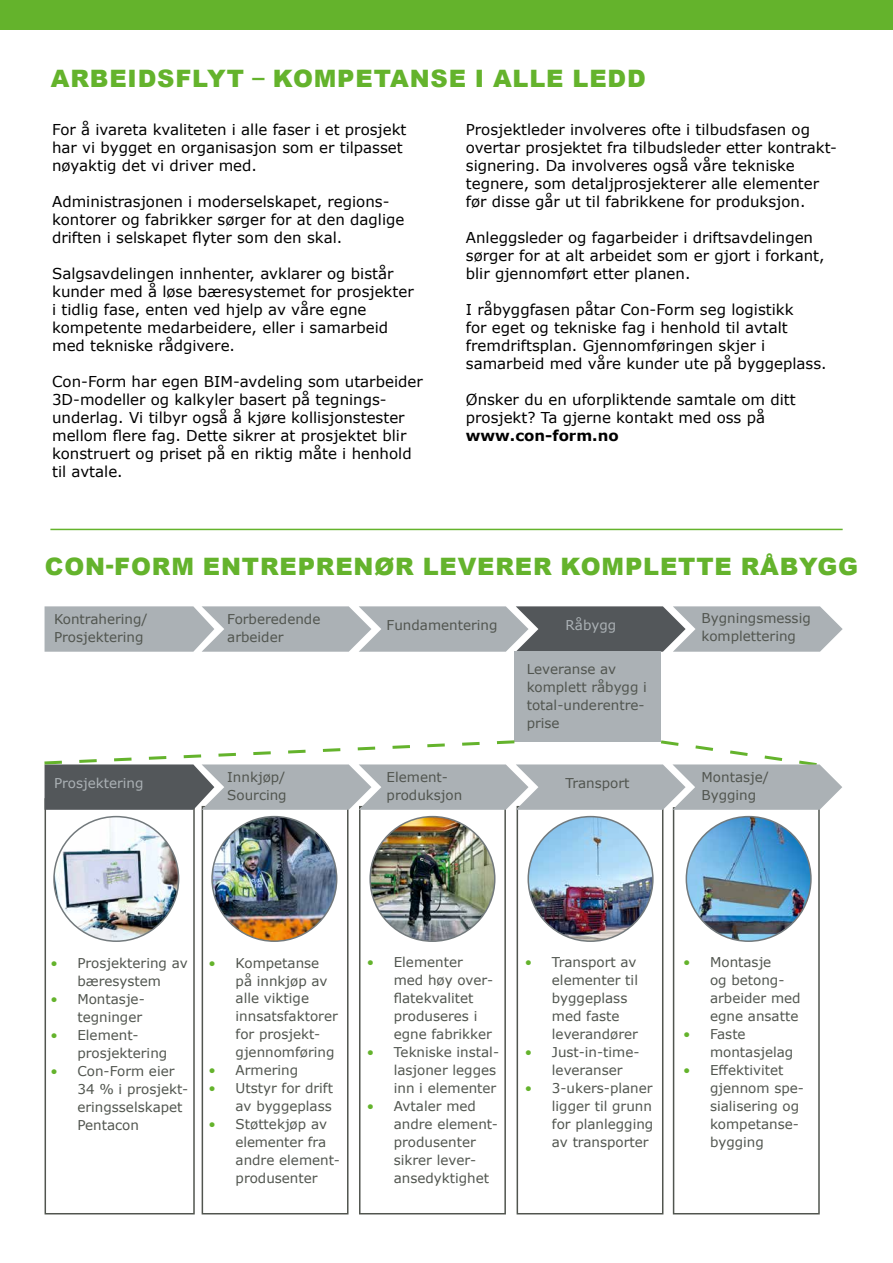
<style>
.page{position:relative;width:893px;height:1263px;background:#fff}
.page>*{position:absolute;margin:0;border:0;box-sizing:border-box;transform-origin:0 0}
.t1{font:900 24px "Arial";letter-spacing:.035em;color:#64b32c}
.t2{font:15px/18px "Verdana";color:#000}
.t3{font:700 15px "Verdana";color:#000}
.t4{font:13.5px/18px "Verdana";color:#51554f}
.t5{font:13.5px "Verdana";color:#abb1b5}
.s1{color:#64b32c}
</style>
<div class="page">
<div style="left:45px;top:798px;width:150px;height:416px;border:2px solid #51554f"></div>
<div style="left:202px;top:806px;width:146px;height:408px;border:2px solid #51554f"></div>
<div style="left:359px;top:806px;width:147px;height:408px;border:2px solid #51554f"></div>
<div style="left:517px;top:806px;width:146px;height:408px;border:2px solid #51554f"></div>
<div style="left:673px;top:807px;width:147px;height:407px;border:2px solid #51554f"></div>
<svg style="left:45px;top:606px;width:798px;height:46px"></svg>
<div style="left:514px;top:652px;width:147px;height:90px;background:#abb1b5"></div>
<svg style="left:44px;top:740px;width:798px;height:70px"></svg>
<img style="left:54px;top:817px;width:125px;height:124px;border-radius:62px">
<div style="left:53px;top:816px;width:126px;height:126px;border:2px solid #72797c;border-radius:50%"></div>
<img style="left:212px;top:817px;width:125px;height:124px;border-radius:62px">
<div style="left:211px;top:816px;width:126px;height:126px;border:2px solid #72797c;border-radius:50%"></div>
<img style="left:370px;top:817px;width:125px;height:124px;border-radius:62px">
<div style="left:369px;top:816px;width:126px;height:126px;border:2px solid #72797c;border-radius:50%"></div>
<img style="left:528px;top:817px;width:125px;height:124px;border-radius:62px">
<img style="left:686px;top:817px;width:125px;height:124px;border-radius:62px">
<div style="left:686px;top:816px;width:126px;height:126px;border:2px solid #72797c;border-radius:50%"></div>
<hr style="left:50px;top:529px;width:793px;height:1px;background:#64b32c">
<div style="left:0;top:0;width:893px;height:30px;background:#64b32c"></div>
<h1 class="t1" style="left:51px;top:61px;width:596px">ARBEIDSFLYT – KOMPETANSE I ALLE LEDD</h1>
<p class="t2" style="left:52px;top:120px;width:356px">For å ivareta kvaliteten i alle faser i et prosjekt har vi bygget en organisasjon som er tilpasset nøyaktig det vi driver med.</p>
<p class="t2" style="left:52px;top:192px;width:354px">Administrasjonen i moderselskapet, regions&shy;kontorer og fabrikker sørger for at den daglige driften i selskapet flyter som den skal.</p>
<p class="t2" style="left:52px;top:264px;width:363px">Salgsavdelingen innhenter, avklarer og bistår kunder med å løse bæresystemet for prosjekter i tidlig fase, enten ved hjelp av våre egne kompetente medarbeidere, eller i samarbeid med tekniske rådgivere.</p>
<p class="t2" style="left:52px;top:372px;width:372px">Con-Form har egen BIM-avdeling som utarbeider 3D-modeller og kalkyler basert på tegnings&shy;underlag. Vi tilbyr også å kjøre kollisjonstester mellom flere fag. Dette sikrer at prosjektet blir konstruert og priset på en riktig måte i henhold til avtale.</p>
<p class="t2" style="left:466px;top:120px;width:373px">Prosjektleder involveres ofte i tilbudsfasen og overtar prosjektet fra tilbudsleder etter kontrakt&shy;signering. Da involveres også våre tekniske tegnere, som detaljprosjekterer alle elementer før disse går ut til fabrikkene for produksjon.</p>
<p class="t2" style="left:466px;top:228px;width:360px">Anleggsleder og fagarbeider i driftsavdelingen sørger for at alt arbeidet som er gjort i forkant, blir gjennomført etter planen.</p>
<p class="t2" style="left:466px;top:300px;width:362px">I råbyggfasen påtar Con-Form seg logistikk<br>for eget og tekniske fag i henhold til avtalt fremdriftsplan. Gjennomføringen skjer i samarbeid med våre kunder ute på byggeplass.</p>
<p class="t2" style="left:466px;top:390px;width:331px">Ønsker du en uforpliktende samtale om ditt prosjekt? Ta gjerne kontakt med oss på</p>
<p class="t3" style="left:466px;top:425px;width:154px">www.con-form.no</p>
<h1 class="t1" style="left:45px;top:549px;width:815px">CON-FORM ENTREPRENØR LEVERER KOMPLETTE RÅBYGG</h1>
<p class="t4" style="left:54px;top:609px;width:95px">Kontrahering/<br>Prosjektering</p>
<p class="t5" style="left:54px;top:774px;width:91px">Prosjektering</p>
<p class="t4" style="left:227px;top:609px;width:95px">Forberedende arbeider</p>
<p class="t4" style="left:227px;top:767px;width:61px">Innkjøp/<br>Sourcing</p>
<p class="t4" style="left:387px;top:616px;width:112px">Fundamentering</p>
<p class="t4" style="left:387px;top:767px;width:77px">Element&shy;produksjon</p>
<p class="t5" style="left:566px;top:616px;width:52px">Råbygg</p>
<p class="t4" style="left:527px;top:660px;width:122px">Leveranse av komplett råbygg i total-underentre&shy;prise</p>
<p class="t4" style="left:566px;top:774px;width:65px">Transport</p>
<p class="t4" style="left:702px;top:609px;width:111px">Bygningsmessig komplettering</p>
<p class="t4" style="left:702px;top:767px;width:69px">Montasje/<br>Bygging</p>
<p class="t4" style="left:50px;top:953px;width:139px;text-align:center"><span class="s1">•</span> Prosjektering av bæresystem</p>
<p class="t4" style="left:50px;top:989px;width:94px;text-align:right"><span class="s1">•</span> Montasje&shy;tegninger</p>
<p class="t4" style="left:77px;top:1025px;width:91px;text-indent:-27px"><span class="s1">•</span> Element&shy;prosjektering</p>
<p class="t4" style="left:77px;top:1061px;width:110px;text-indent:-27px"><span class="s1">•</span> Con-Form eier<br>34 % i prosjekt&shy;eringsselskapet<br>Pentacon</p>
<p class="t4" style="left:236px;top:953px;width:104px;text-indent:-27px"><span class="s1">•</span> Kompetanse på innkjøp av alle viktige innsatsfaktorer for prosjekt&shy;gjennomføring</p>
<p class="t4" style="left:209px;top:1061px;width:91px"><span class="s1">•</span> Armering</p>
<p class="t4" style="left:209px;top:1079px;width:126px;text-align:right"><span class="s1">•</span> Utstyr for drift av byggeplass</p>
<p class="t4" style="left:236px;top:1115px;width:106px;text-indent:-27px"><span class="s1">•</span> Støttekjøp av elementer fra andre element&shy;produsenter</p>
<p class="t4" style="left:394px;top:953px;width:101px;text-indent:-27px"><span class="s1">•</span> Elementer med høy over&shy;flatekvalitet produseres i egne fabrikker</p>
<p class="t4" style="left:394px;top:1043px;width:107px;text-indent:-27px"><span class="s1">•</span> Tekniske instal&shy;lasjoner legges inn i elementer</p>
<p class="t4" style="left:394px;top:1097px;width:106px;text-indent:-27px"><span class="s1">•</span> Avtaler med andre element&shy;produsenter sikrer lever&shy;ansedyktighet</p>
<p class="t4" style="left:552px;top:953px;width:88px;text-indent:-27px"><span class="s1">•</span> Transport av elementer til byggeplass med faste leverandører</p>
<p class="t4" style="left:552px;top:1043px;width:89px;text-indent:-27px"><span class="s1">•</span> Just-in-time&shy;leveranser</p>
<p class="t4" style="left:552px;top:1079px;width:103px;text-align:justify;text-indent:-27px"><span class="s1">•</span> 3-ukers-planer ligger til grunn for planlegging av transporter</p>
<p class="t4" style="left:710px;top:953px;width:92px;text-indent:-27px"><span class="s1">•</span> Montasje<br>og betong&shy;arbeider med egne ansatte</p>
<p class="t4" style="left:710px;top:1025px;width:85px;text-indent:-27px"><span class="s1">•</span> Faste montasjelag</p>
<p class="t4" style="left:710px;top:1061px;width:95px;text-indent:-27px"><span class="s1">•</span> Effektivitet gjennom spe&shy;sialisering og kompetanse&shy;bygging</p>
</div>
